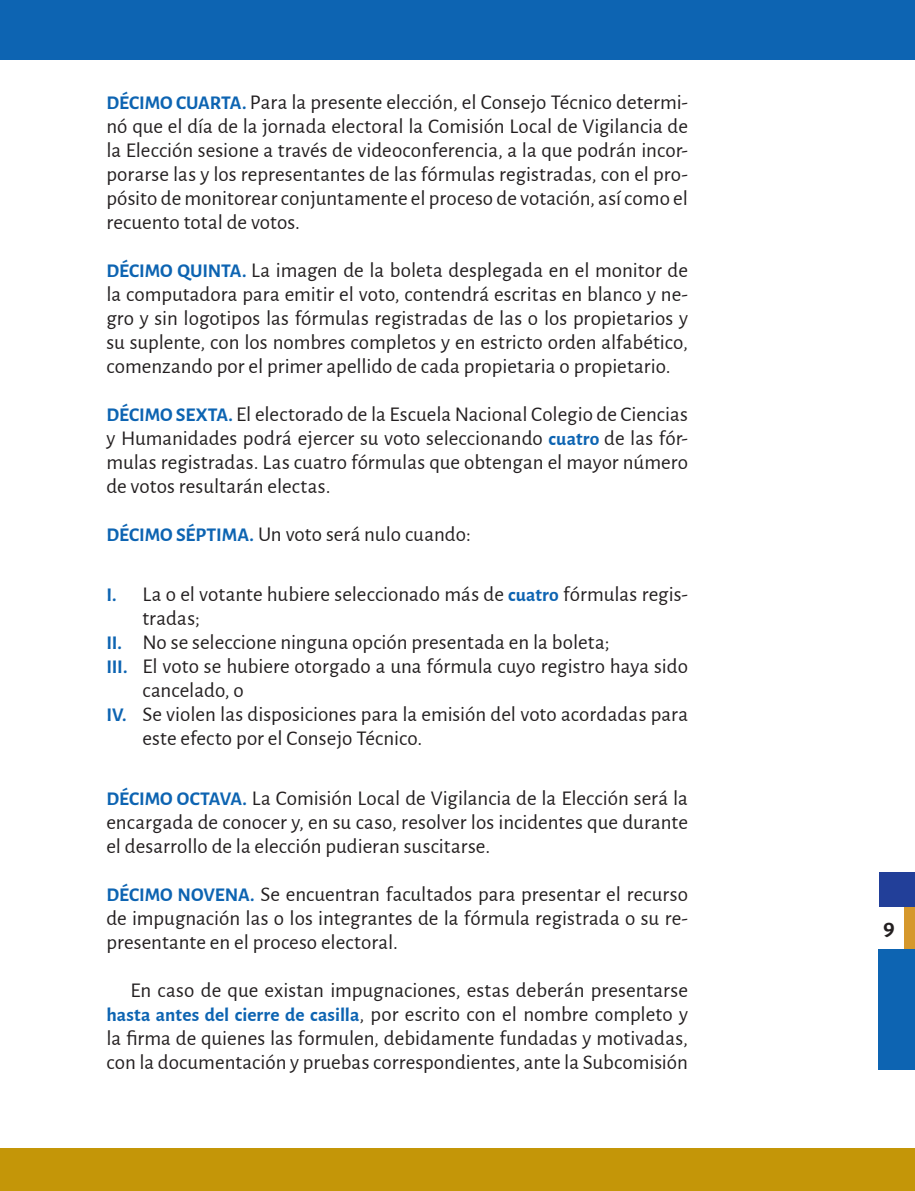
<style>
.page{position:relative;width:915px;height:1191px;background:#fff}
.page>*{position:absolute;margin:0;border:0;box-sizing:border-box;transform-origin:0 0}
.t1{font:700 24px "Alegreya Sans";color:#231f20}
.IC_Parrafo1_s_sangria{font:21px/24px "Alegreya Sans";color:#231f20;text-align:justify}
.IC_Parrafo1{font:21px/24px "Alegreya Sans";color:#231f20;text-align:justify}
.s1{font-weight:700;font-size:19.5px;color:#0d64b2}
</style>
<div class="page">
<div style="left:904px;top:895px;width:10px;height:56px;background:#d5982c"></div>
<div style="left:877px;top:949px;width:37px;height:120px;background:#0d64b2"></div>
<div style="left:879px;top:872px;width:35px;height:34px;background:#223f99"></div>
<div style="left:0;top:0;width:914px;height:60px;background:#0d64b2"></div>
<div style="left:0;top:1147px;width:914px;height:44px;background:#c49608"></div>
<p class="IC_Parrafo1_s_sangria" style="left:106px;top:89px;width:583px"><span class="s1">DÉCIMO CUARTA.</span> Para la presente elección, el Consejo Técnico determi&shy;nó que el día de la jornada electoral la Comisión Local de Vigilancia de la Elección sesione a través de videoconferencia, a la que podrán incor&shy;porarse las y los representantes de las fórmulas registradas, con el pro&shy;pósito de monitorear conjuntamente el proceso de votación, así como el recuento total de votos.</p>
<p class="IC_Parrafo1_s_sangria" style="left:106px;top:257px;width:583px"><span class="s1">DÉCIMO QUINTA.</span> La imagen de la boleta desplegada en el monitor de la computadora para emitir el voto, contendrá escritas en blanco y ne&shy;gro y sin logotipos las fórmulas registradas de las o los propietarios y su suplente, con los nombres completos y en estricto orden alfabético, comenzando por el primer apellido de cada propietaria o propietario.</p>
<p class="IC_Parrafo1_s_sangria" style="left:106px;top:401px;width:583px"><span class="s1">DÉCIMO SEXTA.</span> El electorado de la Escuela Nacional Colegio de Ciencias y Humanidades podrá ejercer su voto seleccionando <span class="s1">cuatro</span> de las fór&shy;mulas registradas. Las cuatro fórmulas que obtengan el mayor número de votos resultarán electas.</p>
<p class="IC_Parrafo1_s_sangria" style="left:106px;top:521px;width:366px"><span class="s1">DÉCIMO SÉPTIMA.</span> Un voto será nulo cuando:</p>
<p class="IC_Parrafo1_s_sangria" style="left:142px;top:581px;width:547px;text-indent:-36px"><span class="s1">I.</span> La o el votante hubiere seleccionado más de <span class="s1">cuatro</span> fórmulas regis&shy;tradas;</p>
<p class="IC_Parrafo1_s_sangria" style="left:106px;top:629px;width:504px"><span class="s1">II.</span> No se seleccione ninguna opción presentada en la boleta;</p>
<p class="IC_Parrafo1_s_sangria" style="left:142px;top:653px;width:547px;text-indent:-36px"><span class="s1">III.</span> El voto se hubiere otorgado a una fórmula cuyo registro haya sido cancelado, o</p>
<p class="IC_Parrafo1_s_sangria" style="left:142px;top:701px;width:547px;text-indent:-36px"><span class="s1">IV.</span> Se violen las disposiciones para la emisión del voto acordadas para este efecto por el Consejo Técnico.</p>
<p class="IC_Parrafo1_s_sangria" style="left:106px;top:785px;width:583px"><span class="s1">DÉCIMO OCTAVA.</span> La Comisión Local de Vigilancia de la Elección será la encargada de conocer y, en su caso, resolver los incidentes que durante el desarrollo de la elección pudieran suscitarse.</p>
<p class="IC_Parrafo1_s_sangria" style="left:106px;top:881px;width:583px"><span class="s1">DÉCIMO NOVENA.</span> Se encuentran facultados para presentar el recurso de impugnación las o los integrantes de la fórmula registrada o su re&shy;presentante en el proceso electoral.</p>
<p class="IC_Parrafo1" style="left:106px;top:977px;width:583px;text-indent:24px">En caso de que existan impugnaciones, estas deberán presentarse <span class="s1">hasta antes del cierre de casilla</span>, por escrito con el nombre completo y la firma de quienes las formulen, debidamente fundadas y motivadas, con la documentación y pruebas correspondientes, ante la Subcomisión</p>
<p class="t1" style="left:882px;top:912px;width:13px">9</p>
</div>
